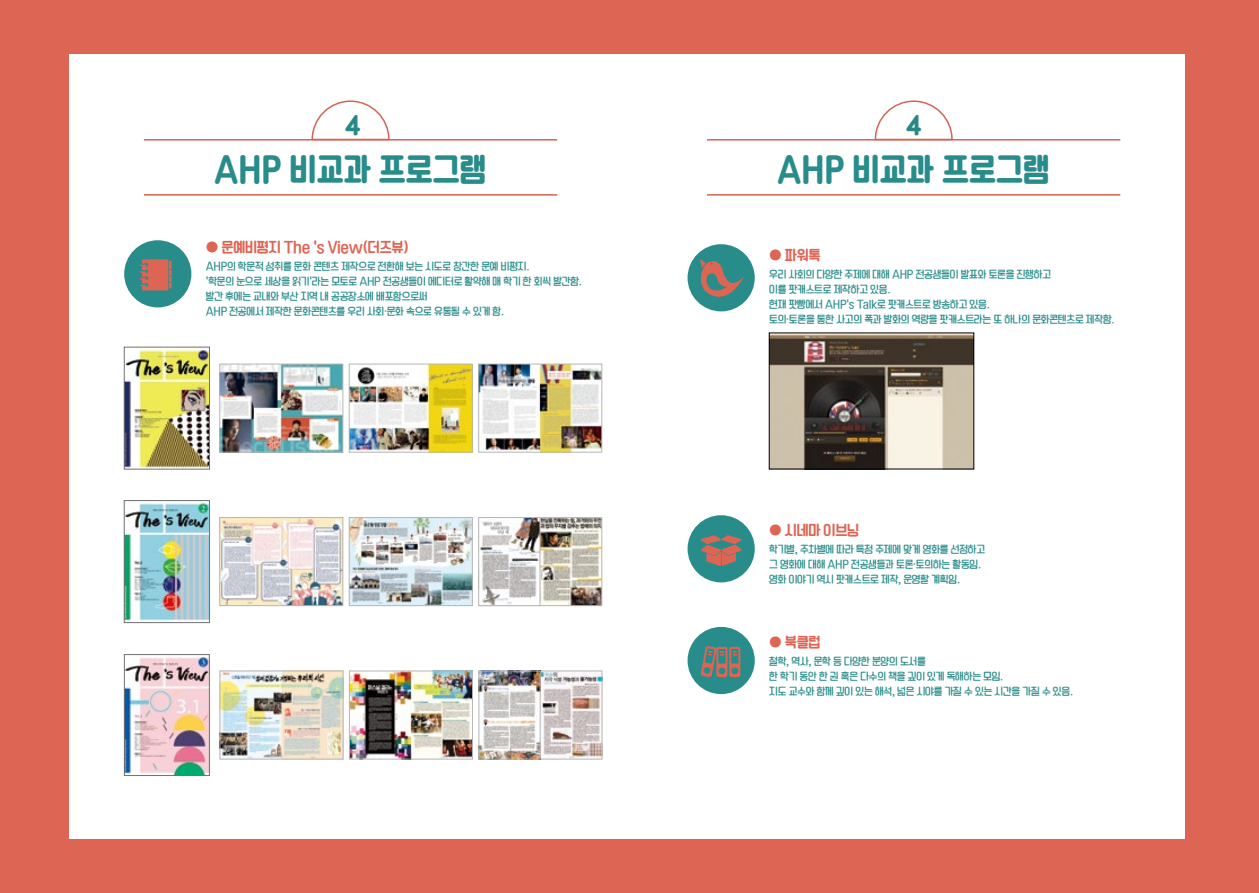
<style>
.page{position:relative;width:1259px;height:893px;background:#dd6554}
.page>*{position:absolute;margin:0;border:0;box-sizing:border-box;transform-origin:0 0}
.t1{font:30px "TT Chungchunsidae B";color:#288c8a}
.t2{font:27px "TT Appgulim B";color:#298886}
.t3{font:13.5px "TT Chungchunsidae R";letter-spacing:-.025em;color:#dd6554}
.t4{font:9.75px/15px "TT Chungchunsidae L";letter-spacing:-.025em;color:#288c8a}
</style>
<div class="page">
<div style="left:69px;top:54px;width:1116px;height:785px;background:#fff"></div>
<svg style="left:311px;top:100px;width:79px;height:39px"></svg>
<hr style="left:144px;top:139px;width:413px;height:2px;background:#d36353">
<hr style="left:144px;top:194px;width:413px;height:2px;background:#d36353">
<div style="left:124px;top:240px;width:67px;height:67px;background:#288c8a;border-radius:50%"></div>
<div style="left:687px;top:244px;width:68px;height:67px;background:#288c8a;border-radius:50%"></div>
<svg style="left:696px;top:259px;width:48px;height:52px"></svg>
<div style="left:687px;top:515px;width:68px;height:67px;background:#288c8a;border-radius:50%"></div>
<svg style="left:700px;top:535px;width:42px;height:31px"></svg>
<div style="left:687px;top:627px;width:68px;height:67px;background:#288c8a;border-radius:50%"></div>
<img style="left:126px;top:349px;width:82px;height:118px">
<div style="left:124px;top:347px;width:86px;height:122px;border:1px solid #727171"></div>
<img style="left:126px;top:502px;width:82px;height:119px">
<div style="left:124px;top:500px;width:86px;height:123px;border:1px solid #727171"></div>
<img style="left:126px;top:656px;width:82px;height:118px">
<div style="left:124px;top:654px;width:86px;height:122px;border:1px solid #727171"></div>
<img style="left:221px;top:366px;width:120px;height:84px">
<div style="left:219px;top:364px;width:124px;height:88px;border:1px solid #b5b6b6"></div>
<img style="left:221px;top:519px;width:120px;height:85px">
<div style="left:219px;top:517px;width:124px;height:89px;border:1px solid #b5b6b6"></div>
<img style="left:222px;top:673px;width:119px;height:84px">
<div style="left:220px;top:671px;width:123px;height:88px;border:1px solid #b5b6b6"></div>
<img style="left:351px;top:519px;width:119px;height:85px">
<div style="left:349px;top:517px;width:123px;height:89px;border:1px solid #b5b6b6"></div>
<img style="left:351px;top:673px;width:120px;height:84px">
<div style="left:349px;top:671px;width:124px;height:88px;border:1px solid #b5b6b6"></div>
<img style="left:351px;top:366px;width:119px;height:84px">
<div style="left:349px;top:364px;width:123px;height:88px;border:1px solid #b5b6b6"></div>
<img style="left:540px;top:519px;width:60px;height:85px">
<div style="left:478px;top:517px;width:124px;height:89px;border:1px solid #b5b6b6"></div>
<img style="left:480px;top:519px;width:58px;height:85px">
<div style="left:478px;top:517px;width:62px;height:89px;border:1px solid #b5b6b6"></div>
<img style="left:480px;top:366px;width:120px;height:84px">
<div style="left:478px;top:364px;width:124px;height:88px;border:1px solid #b5b6b6"></div>
<img style="left:540px;top:673px;width:60px;height:84px">
<div style="left:478px;top:671px;width:124px;height:88px;border:1px solid #b5b6b6"></div>
<img style="left:480px;top:673px;width:58px;height:84px">
<div style="left:478px;top:671px;width:62px;height:88px;border:1px solid #b5b6b6"></div>
<svg style="left:700px;top:646px;width:40px;height:31px"></svg>
<svg style="left:140px;top:259px;width:32px;height:31px"></svg>
<img style="left:771px;top:335px;width:201px;height:132px">
<div style="left:769px;top:333px;width:205px;height:136px;border:1px solid #000"></div>
<svg style="left:874px;top:100px;width:79px;height:39px"></svg>
<hr style="left:707px;top:139px;width:413px;height:2px;background:#d36353">
<hr style="left:707px;top:194px;width:413px;height:2px;background:#d36353">
<h2 class="t2" style="left:345px;top:112px;width:17px">4</h2>
<h1 class="t1" style="left:214px;top:153px;width:274px">AHP 비교과 프로그램</h1>
<h3 class="t3" style="left:206px;top:240px;width:205px">● 문예비평지 The 's View(더즈뷰)</h3>
<p class="t4" style="left:206px;top:259px;width:378px">AHP의 학문적 성취를 문화 콘텐츠 제작으로 전환해 보는 시도로 창간한 문예 비평지.<br>‘학문의 눈으로 세상을 읽기’라는 모토로 AHP 전공생들이 에디터로 활약해 매 학기 한 회씩 발간함. 발간 후에는 교내와 부산 지역 내 공공장소에 배포함으로써<br>AHP 전공에서 제작한 문화콘텐츠를 우리 사회·문화 속으로 유통될 수 있게 함.</p>
<h2 class="t2" style="left:906px;top:112px;width:17px">4</h2>
<h1 class="t1" style="left:777px;top:153px;width:274px">AHP 비교과 프로그램</h1>
<h3 class="t3" style="left:769px;top:248px;width:53px">● 파워톡</h3>
<p class="t4" style="left:769px;top:268px;width:347px">우리 사회의 다양한 주제에 대해 AHP 전공생들이 발표와 토론을 진행하고<br>이를 팟캐스트로 제작하고 있음.<br>현재 팟빵에서 AHP’s Talk로 팟캐스트로 방송하고 있음.<br>토의·토론을 통한 사고의 폭과 발화의 역량을 팟캐스트라는 또 하나의 문화콘텐츠로 제작함.</p>
<h3 class="t3" style="left:769px;top:523px;width:92px">● 시네마 이브닝</h3>
<p class="t4" style="left:769px;top:543px;width:217px">학기별, 주차별에 따라 특정 주제에 맞게 영화를 선정하고 그 영화에 대해 AHP 전공생들과 토론·토의하는 활동임. 영화 이야기 역시 팟캐스트로 제작, 운영할 계획임.</p>
<h3 class="t3" style="left:769px;top:635px;width:53px">● 북클럽</h3>
<p class="t4" style="left:769px;top:655px;width:305px">철학, 역사, 문학 등 다양한 분양의 도서를<br>한 학기 동안 한 권 혹은 다수의 책을 깊이 있게 독해하는 모임.<br>지도 교수와 함께 깊이 있는 해석, 넓은 시야를 가질 수 있는 시간을 가질 수 있음.</p>
</div>
